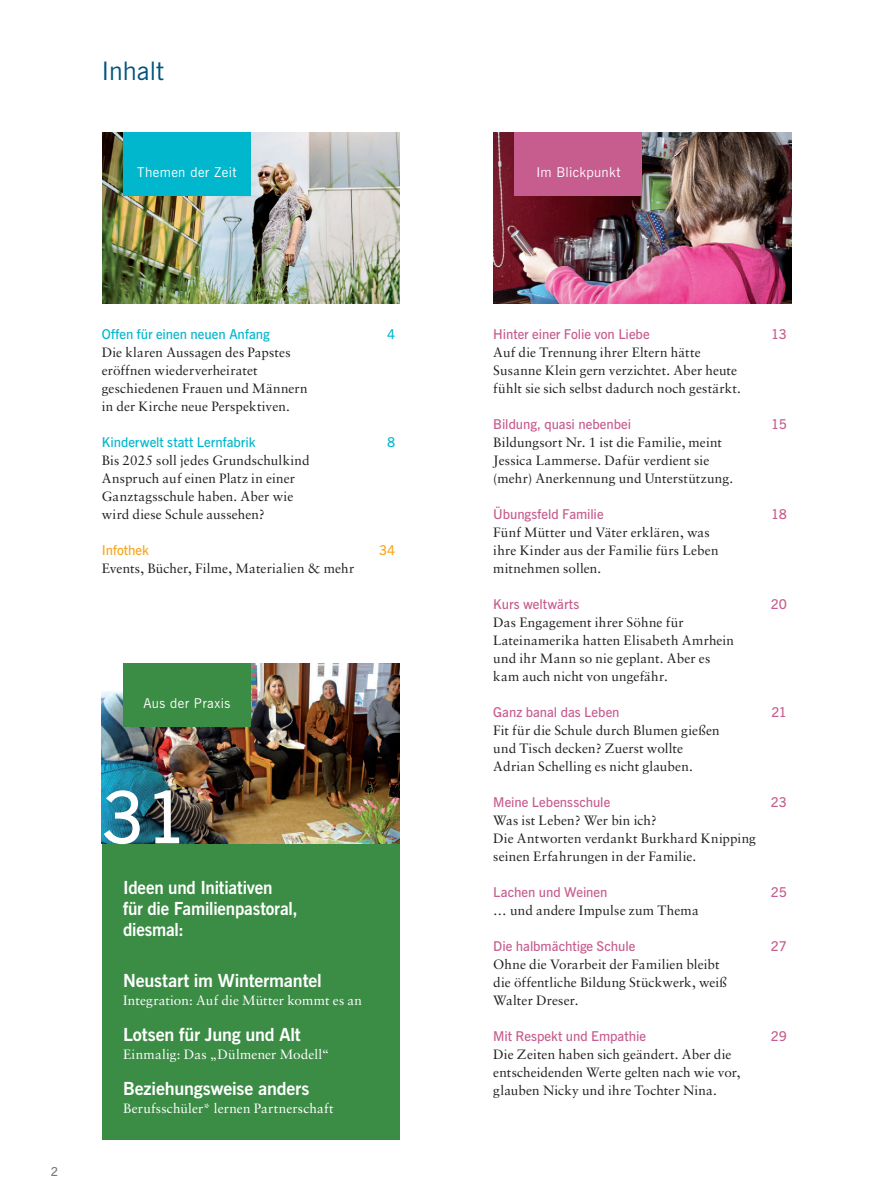
<style>
.page{position:relative;width:876px;height:1190px;background:#fff}
.page>*{position:absolute;margin:0;border:0;box-sizing:border-box;transform-origin:0 0}
.t1{font:600 72px "News Gothic BT";color:#fff}
.t2{font:25.5px "News Gothic BT";color:#00547e}
.t3{font:700 18px "News Gothic BT";letter-spacing:-.01em;color:#fff}
.t4{font:700 18px/21px "News Gothic BT";letter-spacing:-.01em;color:#fff;scale:.95 1}
.t5{font:13.5px/18px "Sabon";letter-spacing:.01em;color:#231f20}
.t6{font:600 13.5px "News Gothic BT";color:#c75c8f}
.t7{font:13.5px "Sabon";letter-spacing:.01em;color:#fff}
.t8{font:600 13.5px "News Gothic BT";color:#00b7ce}
.t9{font:13.5px "News Gothic BT";letter-spacing:.03em;color:#fff}
.t10{font:600 13.5px "News Gothic BT";color:#f9a51b}
.t11{font:600 12.3px "News Gothic BT";color:#76787b}
</style>
<div class="page">
<div style="left:102px;top:770px;width:297px;height:370px;background:#3b8c45"></div>
<img style="left:493px;top:132px;width:297px;height:171px">
<img style="left:102px;top:132px;width:297px;height:171px">
<img style="left:102px;top:663px;width:297px;height:180px">
<div style="left:123px;top:132px;width:127px;height:63px;background:#00b7ce"></div>
<div style="left:514px;top:132px;width:128px;height:63px;background:#c75c8f"></div>
<div style="left:123px;top:663px;width:127px;height:63px;background:#3b8c45"></div>
<h2 class="t2" style="left:102px;top:60px;width:64px">Inhalt</h2>
<p class="t9" style="left:137px;top:167px;width:101px">Themen der Zeit</p>
<p class="t9" style="left:536px;top:167px;width:86px">Im Blickpunkt</p>
<p class="t8" style="left:102px;top:329px;width:169px">Offen für einen neuen Anfang</p>
<p class="t8" style="left:387px;top:329px;width:10px">4</p>
<p class="t5" style="left:102px;top:345px;width:207px">Die klaren Aussagen des Papstes eröffnen wiederverheiratet geschiedenen Frauen und Männern in der Kirche neue Perspektiven.</p>
<p class="t8" style="left:102px;top:437px;width:155px">Kinderwelt statt Lernfabrik</p>
<p class="t8" style="left:387px;top:437px;width:10px">8</p>
<p class="t5" style="left:102px;top:453px;width:209px">Bis 2025 soll jedes Grundschulkind<br>Anspruch auf einen Platz in einer<br>Ganztagsschule haben. Aber wie wird diese Schule aussehen?</p>
<p class="t10" style="left:102px;top:545px;width:49px">Infothek</p>
<p class="t10" style="left:379px;top:545px;width:18px">34</p>
<p class="t5" style="left:102px;top:561px;width:254px">Events, Bücher, Filme, Materialien &amp; mehr</p>
<p class="t11" style="left:51px;top:1167px;width:9px">2</p>
<p class="t9" style="left:143px;top:698px;width:89px">Aus der Praxis</p>
<h1 class="t1" style="left:102px;top:789px;width:88px">31</h1>
<h3 class="t4" style="left:123px;top:878px;width:185px">Ideen und Initiativen<br>für die Familienpastoral, diesmal:</h3>
<h3 class="t3" style="left:123px;top:974px;width:200px">Neustart im Wintermantel</h3>
<p class="t7" style="left:123px;top:995px;width:240px">Integration: Auf die Mütter kommt es an</p>
<h3 class="t3" style="left:123px;top:1028px;width:179px">Lotsen für Jung und Alt</h3>
<p class="t7" style="left:123px;top:1049px;width:208px">Einmalig: Das „Dülmener Modell“</p>
<h3 class="t3" style="left:123px;top:1082px;width:188px">Beziehungsweise anders</h3>
<p class="t7" style="left:123px;top:1103px;width:212px">Berufsschüler* lernen Partnerschaft</p>
<p class="t6" style="left:493px;top:329px;width:158px">Hinter einer Folie von Liebe</p>
<p class="t6" style="left:770px;top:329px;width:17px">13</p>
<p class="t5" style="left:493px;top:345px;width:249px">Auf die Trennung ihrer Eltern hätte<br>Susanne Klein gern verzichtet. Aber heute fühlt sie sich selbst dadurch noch gestärkt.</p>
<p class="t6" style="left:493px;top:419px;width:139px">Bildung, quasi nebenbei</p>
<p class="t6" style="left:771px;top:419px;width:17px">15</p>
<p class="t5" style="left:493px;top:435px;width:241px">Bildungsort Nr. 1 ist die Familie, meint<br>Jessica Lammerse. Dafür verdient sie (mehr) Anerkennung und Unterstützung.</p>
<p class="t6" style="left:493px;top:509px;width:112px">Übungsfeld Familie</p>
<p class="t6" style="left:770px;top:509px;width:17px">18</p>
<p class="t5" style="left:493px;top:525px;width:226px">Fünf Mütter und Väter erklären, was ihre Kinder aus der Familie fürs Leben mitnehmen sollen.</p>
<p class="t6" style="left:493px;top:599px;width:88px">Kurs weltwärts</p>
<p class="t6" style="left:770px;top:599px;width:18px">20</p>
<p class="t5" style="left:493px;top:615px;width:242px">Das Engagement ihrer Söhne für Lateinamerika hatten Elisabeth Amrhein und ihr Mann so nie geplant. Aber es kam auch nicht von ungefähr.</p>
<p class="t6" style="left:493px;top:707px;width:128px">Ganz banal das Leben</p>
<p class="t6" style="left:771px;top:707px;width:17px">21</p>
<p class="t5" style="left:493px;top:723px;width:228px">Fit für die Schule durch Blumen gießen und Tisch decken? Zuerst wollte<br>Adrian Schelling es nicht glauben.</p>
<p class="t6" style="left:493px;top:797px;width:118px">Meine Lebensschule</p>
<p class="t6" style="left:770px;top:797px;width:18px">23</p>
<p class="t5" style="left:493px;top:812px;width:264px">Was ist Leben? Wer bin ich?<br>Die Antworten verdankt Burkhard Knipping seinen Erfahrungen in der Familie.</p>
<p class="t6" style="left:493px;top:887px;width:116px">Lachen und Weinen</p>
<p class="t6" style="left:770px;top:887px;width:18px">25</p>
<p class="t5" style="left:493px;top:902px;width:207px">… und andere Impulse zum Thema</p>
<p class="t6" style="left:493px;top:941px;width:143px">Die halbmächtige Schule</p>
<p class="t6" style="left:770px;top:941px;width:17px">27</p>
<p class="t5" style="left:493px;top:956px;width:235px">Ohne die Vorarbeit der Familien bleibt die öffentliche Bildung Stückwerk, weiß<br>Walter Dreser.</p>
<p class="t6" style="left:493px;top:1031px;width:154px">Mit Respekt und Empathie</p>
<p class="t6" style="left:770px;top:1031px;width:18px">29</p>
<p class="t5" style="left:493px;top:1046px;width:249px">Die Zeiten haben sich geändert. Aber die entscheidenden Werte gelten nach wie vor, glauben Nicky und ihre Tochter Nina.</p>
</div>
